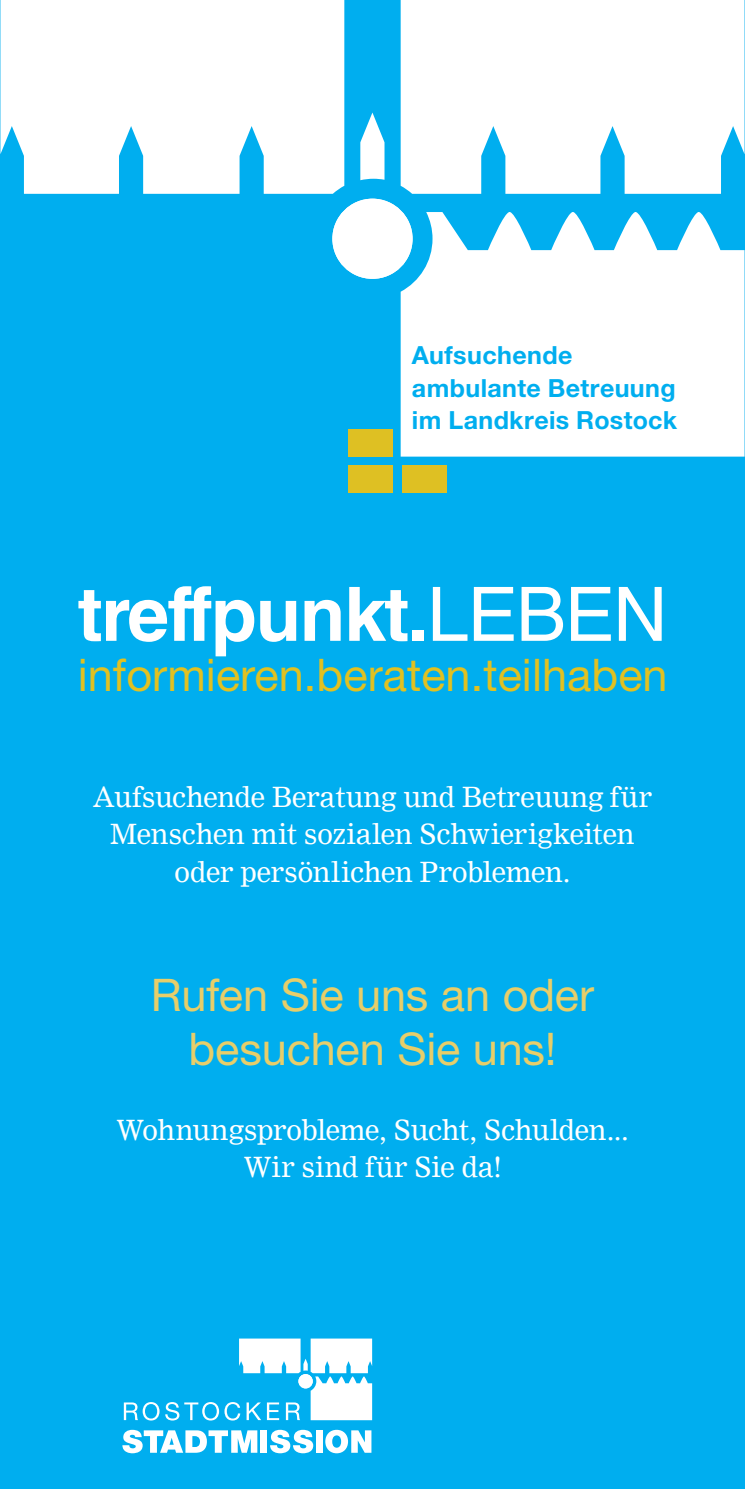
<style>
.page{position:relative;width:745px;height:1489px;background:#fff}
.page>*{position:absolute;margin:0;border:0;box-sizing:border-box;transform-origin:0 0}
.t1{font:700 75px "Helvetica LT Std";letter-spacing:-.02em;color:#fff}
.t2{font:45px/54px "Helvetica Neue LT Std";letter-spacing:-.005em;color:#e7ce6a;text-align:center}
.t3{font:45px "Helvetica Neue LT Std";color:#e1c121}
.t4{font:27.5px/37.5px "Nimrod";letter-spacing:-.01em;color:#fff;text-align:center}
.t5{font:700 25px/32.5px "Helvetica Neue LT Std";letter-spacing:.015em;color:#00aeef}
.s1{font-weight:400}
</style>
<div class="page">
<div style="left:0;top:0;width:744px;height:1488px;background:#00aeef"></div>
<div style="left:402px;top:465px;width:44px;height:28px;background:#dec023"></div>
<div style="left:348px;top:465px;width:45px;height:28px;background:#dec023"></div>
<div style="left:348px;top:429px;width:45px;height:27px;background:#dec023"></div>
<svg style="left:400px;top:0;width:344px;height:194px;background:#edf9fd"></svg>
<svg style="left:400px;top:212px;width:344px;height:244px;background:#e4f6fd"></svg>
<svg style="left:0;top:0;width:344px;height:194px;background:#eef9fd"></svg>
<svg style="left:360px;top:112px;width:24px;height:68px"></svg>
<div style="left:332px;top:199px;width:80px;height:80px;background:#fff;border-radius:50%"></div>
<svg style="left:122px;top:1429px;width:135px;height:24px"></svg>
<div style="left:260px;top:1430px;width:7px;height:22px;background:#fff"></div>
<svg style="left:270px;top:1429px;width:43px;height:24px"></svg>
<div style="left:316px;top:1430px;width:7px;height:22px;background:#fff"></div>
<svg style="left:325px;top:1429px;width:46px;height:24px"></svg>
<svg style="left:124px;top:1402px;width:35px;height:18px"></svg>
<svg style="left:165px;top:1338px;width:207px;height:82px"></svg>
<p class="t5" style="left:411px;top:338px;width:267px">Aufsuchende ambulante Betreuung im Landkreis Rostock</p>
<h1 class="t1" style="left:78px;top:568px;width:590px">treffpunkt.<span class="s1">LEBEN</span></h1>
<h2 class="t3" style="left:78px;top:648px;width:591px">informieren.beraten.teilhaben</h2>
<p class="t4" style="left:93px;top:778px;width:560px">Aufsuchende Beratung und Betreuung für<br>Menschen mit sozialen Schwierigkeiten oder persönlichen Problemen.</p>
<h2 class="t2" style="left:151px;top:967px;width:444px">Rufen Sie uns an oder besuchen Sie uns!</h2>
<p class="t4" style="left:116px;top:1111px;width:513px">Wohnungsprobleme, Sucht, Schulden...<br>Wir sind für Sie da!</p>
</div>
